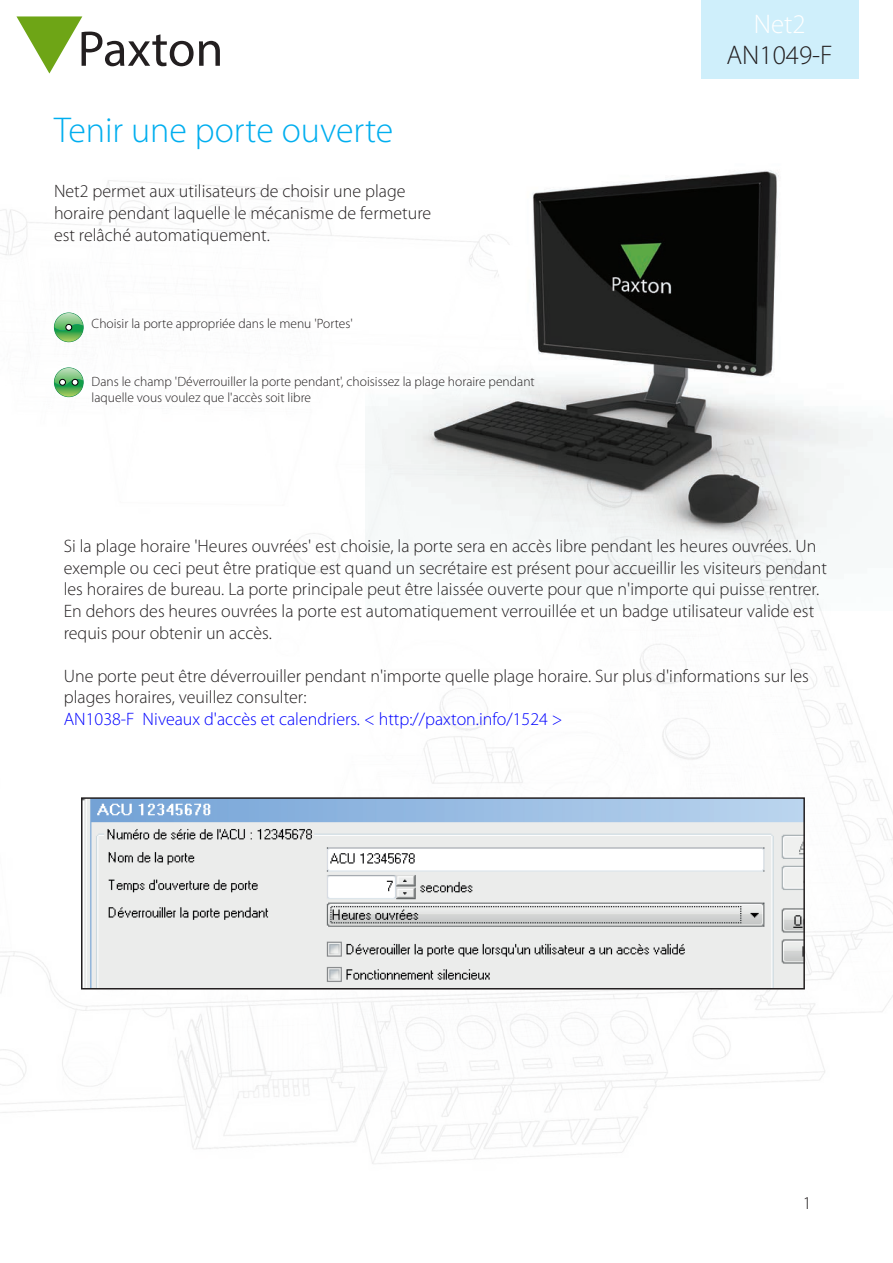
<style>
.page{position:relative;width:893px;height:1263px;background:#fff}
.page>*{position:absolute;margin:0;border:0;box-sizing:border-box;transform-origin:0 0}
.AN_Title{font:300 36px "Myriad Pro";color:#00aeef}
.AN_Title-2{font:300 27px "Myriad Pro";color:#231f20}
.AN_Title-3{font:300 27px "Myriad Pro";color:#fff}
.Text_-_12pt_AN{font:300 18px/21.6px "Myriad Pro";color:#231f20}
.Text_-_12pt{font:300 18px/21.6px "Myriad Pro";color:#231f20}
.Text_-_12pt_AN-2{font:300 18px "Myriad Pro";color:#00f}
.Text_9pt{font:300 13.5px/16.2px "Myriad Pro";color:#231f20}
</style>
<div class="page">
<svg style="left:16px;top:16px;width:204px;height:58px"></svg>
<img style="left:365px;top:164px;width:527px;height:446px">
<div style="left:54px;top:313px;width:30px;height:29px;border:1px solid #0b8c44;border-radius:50%"></div>
<svg style="left:54px;top:313px;width:29px;height:29px"></svg>
<div style="left:65px;top:324px;width:7px;height:7px;border:1px solid #000;border-radius:50%"></div>
<div style="left:54px;top:367px;width:30px;height:30px;border:1px solid #0b8c44;border-radius:50%"></div>
<svg style="left:54px;top:368px;width:29px;height:29px"></svg>
<div style="left:59px;top:379px;width:7px;height:7px;border:1px solid #000;border-radius:50%"></div>
<div style="left:702px;top:0;width:157px;height:79px;background:#cfeffb"></div>
<img style="left:84px;top:800px;width:718px;height:186px">
<div style="left:81px;top:797px;width:724px;height:192px;border:2px solid #231f20"></div>
<p class="AN_Title-3" style="left:754px;top:8px;width:53px">Net2</p>
<p class="AN_Title" style="left:54px;top:109px;width:341px">Tenir une porte ouverte</p>
<p class="Text_-_12pt" style="left:54px;top:180px;width:379px">Net2 permet aux utilisateurs de choisir une plage horaire pendant laquelle le mécanisme de fermeture est relâché automatiquement.</p>
<p class="Text_9pt" style="left:92px;top:315px;width:263px">Choisir la porte appropriée dans le menu 'Portes'</p>
<p class="Text_9pt" style="left:92px;top:373px;width:445px">Dans le champ 'Déverrouiller la porte pendant', choisissez la plage horaire pendant laquelle vous voulez que l'accès soit libre</p>
<p class="AN_Title-2" style="left:726px;top:39px;width:108px">AN1049-F</p>
<p class="Text_-_12pt_AN" style="left:64px;top:535px;width:765px">Si la plage horaire 'Heures ouvrées' est choisie, la porte sera en accès libre pendant les heures ouvrées. Un exemple ou ceci peut être pratique est quand un secrétaire est présent pour accueillir les visiteurs pendant les horaires de bureau. La porte principale peut être laissée ouverte pour que n'importe qui puisse rentrer.<br>En dehors des heures ouvrées la porte est automatiquement verrouillée et un badge utilisateur valide est requis pour obtenir un accès.</p>
<p class="Text_-_12pt_AN" style="left:64px;top:665px;width:747px">Une porte peut être déverrouiller pendant n'importe quelle plage horaire. Sur plus d'informations sur les plages horaires, veuillez consulter:</p>
<p class="Text_-_12pt_AN-2" style="left:64px;top:708px;width:500px">AN1038-F Niveaux d'accès et calendriers. &lt; http://paxton.info/1524 &gt;</p>
<p class="Text_-_12pt_AN" style="left:803px;top:1192px;width:10px">1</p>
</div>
